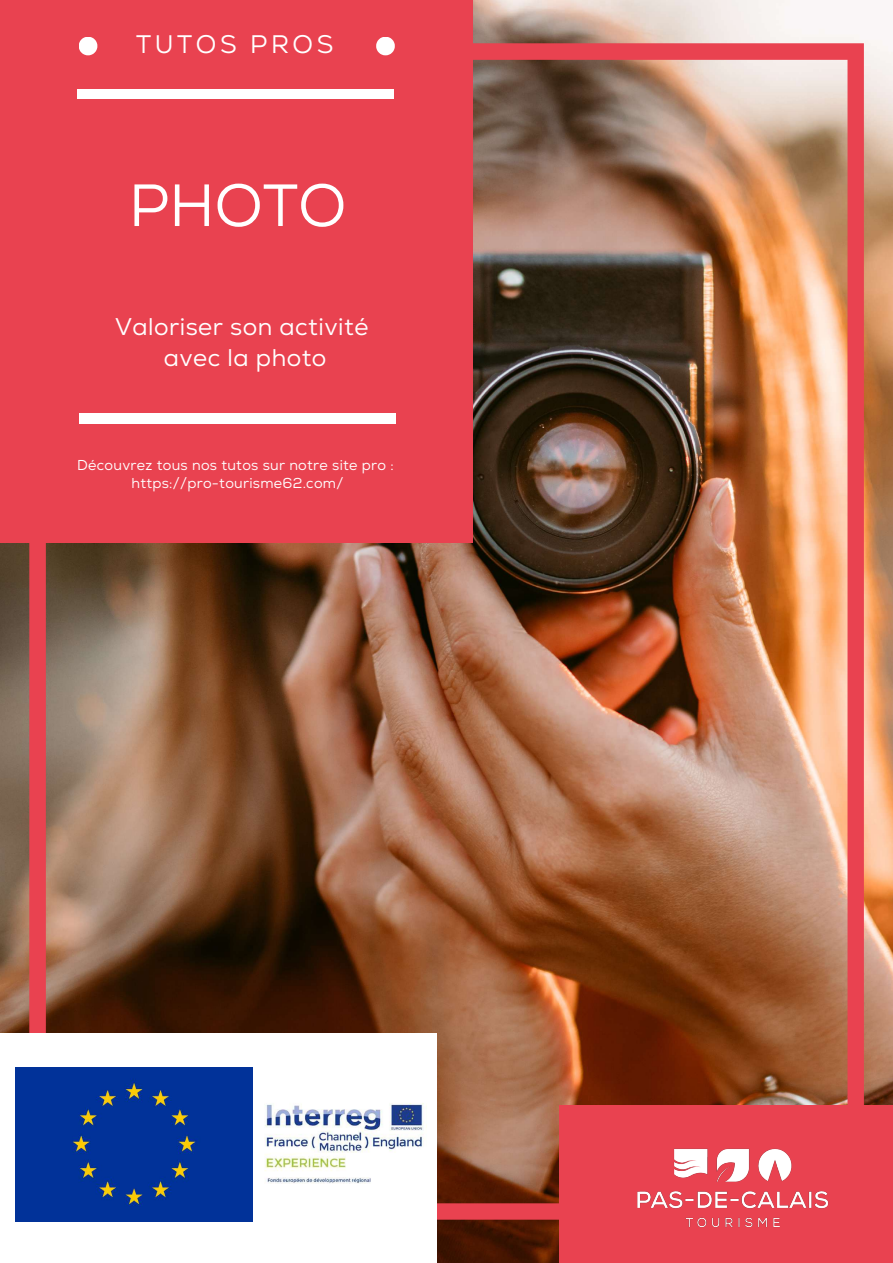
<style>
.page{position:relative;width:893px;height:1263px;background:#fff}
.page>*{position:absolute;margin:0;border:0;box-sizing:border-box;transform-origin:0 0}
.t1{font:59.4px "Nexa";color:#fff}
.t2{font:25.35px "Nexa";letter-spacing:.14em;color:#fff}
.t3{font:24.15px/30.4px "Nexa";letter-spacing:.02em;color:#fff;text-align:center}
.t4{font:14.33px/18px "Nexa";letter-spacing:.02em;color:#fff;text-align:center}
</style>
<div class="page">
<img style="left:0;top:0;width:893px;height:1263px">
<div style="left:559px;top:1105px;width:334px;height:158px;background:#e94250"></div>
<img style="left:29px;top:43px;width:835px;height:1177px">
<div style="left:0;top:1033px;width:436px;height:230px;background:#fff"></div>
<div style="left:0;top:0;width:473px;height:542px;background:#e94250"></div>
<div style="left:77px;top:89px;width:317px;height:10px;background:#fff"></div>
<div style="left:79px;top:414px;width:317px;height:9px;background:#fff"></div>
<svg style="left:79px;top:37px;width:18px;height:18px"></svg>
<svg style="left:376px;top:37px;width:19px;height:18px"></svg>
<img style="left:617px;top:1130px;width:230px;height:98px">
<img style="left:264px;top:1103px;width:163px;height:81px">
<div style="left:16px;top:1068px;width:237px;height:154px;background:#013299"></div>
<h2 class="t2" style="left:136px;top:28px;width:199px">TUTOS PROS</h2>
<h1 class="t1" style="left:129px;top:167px;width:219px">PHOTO</h1>
<h3 class="t3" style="left:115px;top:312px;width:255px">Valoriser son activité avec la photo</h3>
<p class="t4" style="left:77px;top:456px;width:318px">Découvrez tous nos tutos sur notre site pro : https://pro-tourisme62.com/</p>
</div>
